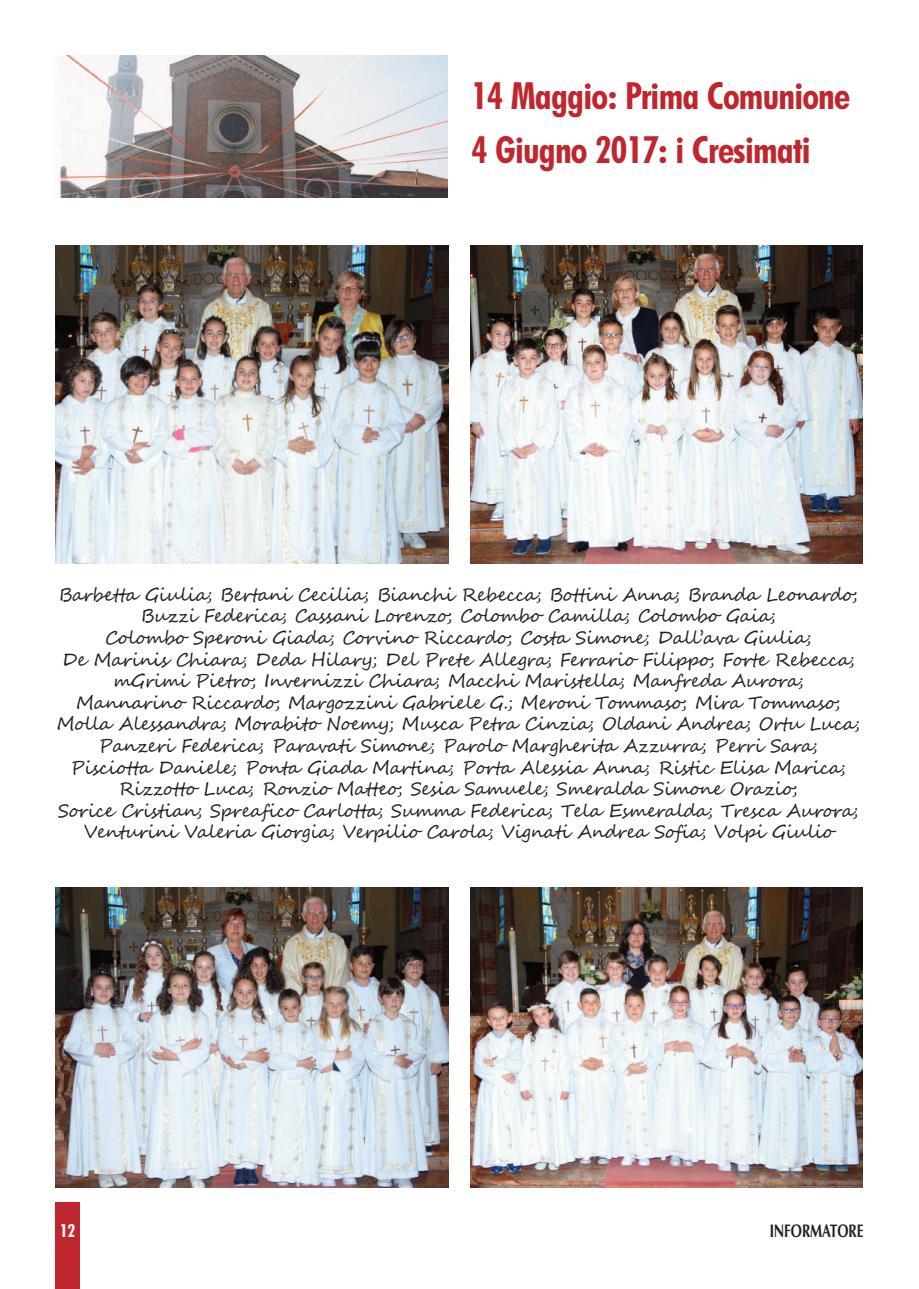
<style>
.page{position:relative;width:919px;height:1289px;background:#fff}
.page>*{position:absolute;margin:0;border:0;box-sizing:border-box;transform-origin:0 0}
.t1{font:700 condensed 37.5px/54px "Futura BT";letter-spacing:-.02em;color:#c0262d}
.t2{font:700 18.15px "Zapf Humanist 601 BT";color:#231f20;scale:.74 1}
.t3{font:18px/21.6px "Segoe Script";letter-spacing:-.02em;color:#231f20;text-align:center}
.t4{font:700 condensed 18px "Futura BT";color:#fff}
</style>
<div class="page">
<div style="left:55px;top:1201px;width:25px;height:87px;background:#c0262d"></div>
<img style="left:55px;top:245px;width:393px;height:319px">
<img style="left:470px;top:245px;width:392px;height:319px">
<img style="left:55px;top:887px;width:394px;height:300px">
<img style="left:470px;top:887px;width:392px;height:300px">
<img style="left:59px;top:56px;width:388px;height:142px">
<h1 class="t1" style="left:471px;top:69px;width:380px">14 Maggio: Prima Comunione<br>4 Giugno 2017: i Cresimati</h1>
<p class="t3" style="left:57px;top:583px;width:805px">Barbetta Giulia; Bertani Cecilia; Bianchi Rebecca; Bottini Anna; Branda Leonardo; Buzzi Federica; Cassani Lorenzo; Colombo Camilla; Colombo Gaia;<br>Colombo Speroni Giada; Corvino Riccardo; Costa Simone; Dall’ava Giulia;<br>De Marinis Chiara; Deda Hilary; Del Prete Allegra; Ferrario Filippo; Forte Rebecca; mGrimi Pietro; Invernizzi Chiara; Macchi Maristella; Manfreda Aurora;<br>Mannarino Riccardo; Margozzini Gabriele G.; Meroni Tommaso; Mira Tommaso; Molla Alessandra; Morabito Noemy; Musca Petra Cinzia; Oldani Andrea; Ortu Luca; Panzeri Federica; Paravati Simone; Parolo Margherita Azzurra; Perri Sara; Pisciotta Daniele; Ponta Giada Martina; Porta Alessia Anna; Ristic Elisa Marica; Rizzotto Luca; Ronzio Matteo; Sesia Samuele; Smeralda Simone Orazio;<br>Sorice Cristian; Spreafico Carlotta; Summa Federica; Tela Esmeralda; Tresca Aurora; Venturini Valeria Giorgia; Verpilio Carola; Vignati Andrea Sofia; Volpi Giulio</p>
<p class="t4" style="left:60px;top:1220px;width:17px">12</p>
<p class="t2" style="left:769px;top:1220px;width:128px">INFORMATORE</p>
</div>
